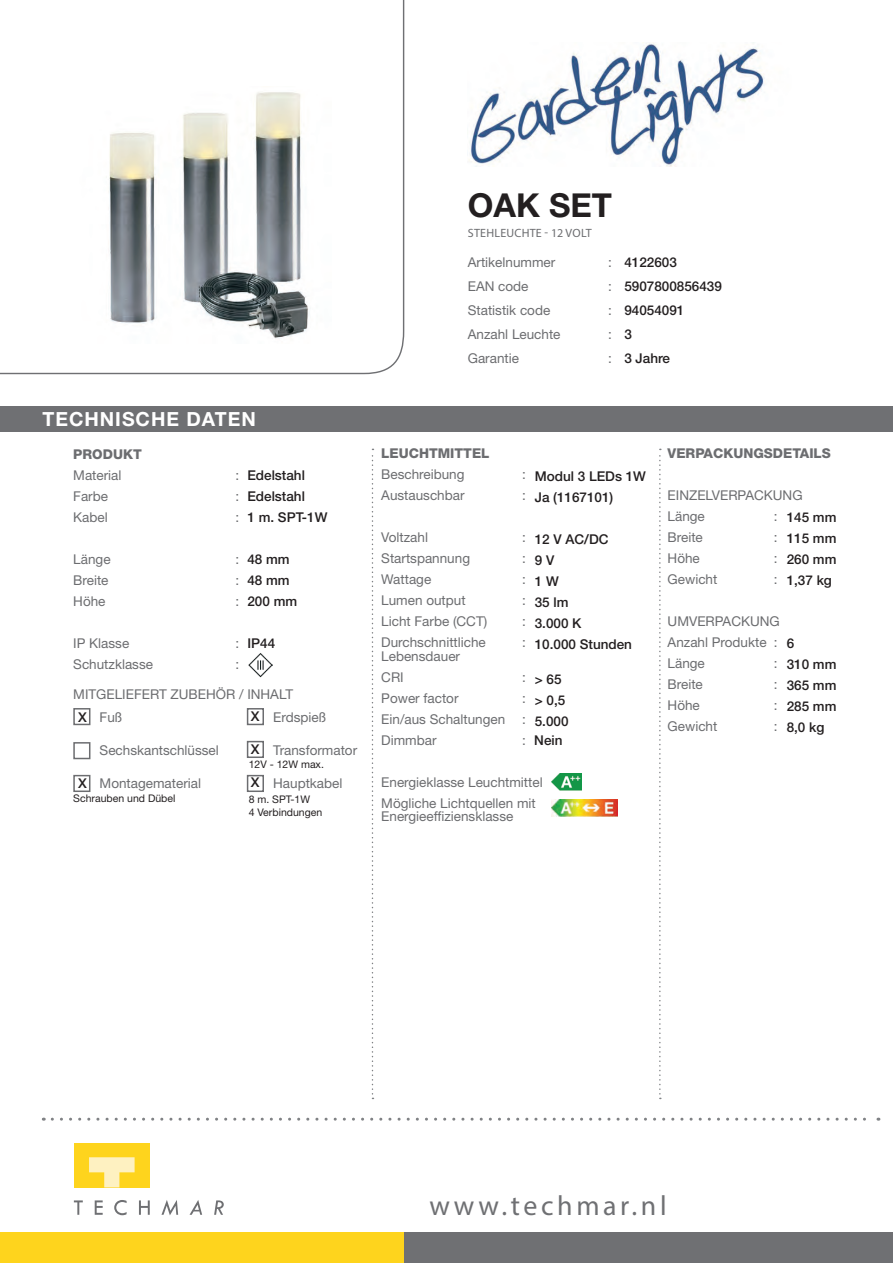
<style>
.page{position:relative;width:893px;height:1263px;background:#fff}
.page>*{position:absolute;margin:0;border:0;box-sizing:border-box;transform-origin:0 0}
.t1{font:700 33px "Helvetica Neue LT Std";color:#231f20}
.t2{font:27.9px "Myriad Pro";letter-spacing:.13em;color:#6f7073}
.t3{font:700 19.5px "Helvetica Neue LT Std";letter-spacing:.05em;color:#fff}
.t4{font:13.5px/21px "Helvetica Neue LT Std";color:#6c6d70}
.t5{font:500 13.5px/21px "Helvetica Neue LT Std";color:#231f20}
.t6{font:800 13.5px "Helvetica Neue LT Std";color:#6c6d70}
.t7{font:12px "Myriad Pro";letter-spacing:.02em;color:#6c6d70}
.t8{font:10.5px/12.6px "Helvetica Neue LT Std";color:#231f20}
</style>
<div class="page">
<svg style="left:0;top:0;width:405px;height:375px"></svg>
<div style="left:0;top:406px;width:893px;height:26px;background:#6f7073"></div>
<svg style="left:52px;top:1118px;width:827px;height:3px"></svg>
<svg style="left:372px;top:449px;width:1px;height:650px"></svg>
<svg style="left:659px;top:449px;width:2px;height:650px"></svg>
<div style="left:404px;top:1232px;width:489px;height:31px;background:#6f7073"></div>
<div style="left:0;top:1232px;width:404px;height:31px;background:#fed41d"></div>
<svg style="left:74px;top:1200px;width:9px;height:15px"></svg>
<svg style="left:95px;top:1200px;width:8px;height:15px"></svg>
<svg style="left:139px;top:1200px;width:11px;height:15px"></svg>
<svg style="left:190px;top:1200px;width:12px;height:15px"></svg>
<svg style="left:214px;top:1200px;width:10px;height:15px"></svg>
<svg style="left:114px;top:1200px;width:13px;height:15px"></svg>
<svg style="left:161px;top:1200px;width:17px;height:15px"></svg>
<div style="left:74px;top:1143px;width:76px;height:44px;background:#fed41d"></div>
<svg style="left:89px;top:1157px;width:46px;height:30px"></svg>
<img style="left:74px;top:86px;width:257px;height:257px">
<div style="left:73px;top:708px;width:17px;height:17px;border:2px solid #6c6d70"></div>
<div style="left:73px;top:742px;width:17px;height:17px;border:2px solid #6c6d70"></div>
<div style="left:73px;top:775px;width:17px;height:17px;border:2px solid #6c6d70"></div>
<div style="left:247px;top:708px;width:17px;height:17px;border:2px solid #6c6d70"></div>
<div style="left:247px;top:741px;width:17px;height:17px;border:2px solid #6c6d70"></div>
<div style="left:247px;top:775px;width:17px;height:17px;border:2px solid #6c6d70"></div>
<img style="left:248px;top:653px;width:25px;height:24px">
<img style="left:551px;top:774px;width:30px;height:17px">
<img style="left:551px;top:800px;width:66px;height:17px">
<img style="left:469px;top:43px;width:296px;height:124px">
<h3 class="t3" style="left:43px;top:407px;width:215px">TECHNISCHE DATEN</h3>
<p class="t6" style="left:73px;top:446px;width:70px">PRODUKT</p>
<p class="t4" style="left:73px;top:464px;width:50px">Material</p>
<p class="t4" style="left:235px;top:464px;width:5px">:</p>
<p class="t4" style="left:73px;top:485px;width:36px">Farbe</p>
<p class="t4" style="left:235px;top:485px;width:5px">:</p>
<p class="t4" style="left:73px;top:506px;width:36px">Kabel</p>
<p class="t4" style="left:235px;top:506px;width:5px">:</p>
<p class="t4" style="left:73px;top:548px;width:39px">Länge</p>
<p class="t4" style="left:235px;top:548px;width:5px">:</p>
<p class="t4" style="left:73px;top:569px;width:37px">Breite</p>
<p class="t4" style="left:235px;top:569px;width:5px">:</p>
<p class="t4" style="left:73px;top:590px;width:34px">Höhe</p>
<p class="t4" style="left:235px;top:590px;width:5px">:</p>
<p class="t4" style="left:73px;top:632px;width:57px">IP Klasse</p>
<p class="t4" style="left:235px;top:632px;width:5px">:</p>
<p class="t4" style="left:73px;top:653px;width:81px">Schutzklasse</p>
<p class="t4" style="left:235px;top:653px;width:5px">:</p>
<p class="t4" style="left:73px;top:683px;width:221px">MITGELIEFERT ZUBEHÖR / INHALT</p>
<p class="t5" style="left:247px;top:465px;width:82px">Edelstahl<br>Edelstahl<br>1 m. SPT-1W</p>
<p class="t5" style="left:247px;top:549px;width:51px">48 mm<br>48 mm<br>200 mm</p>
<p class="t5" style="left:247px;top:633px;width:29px">IP44</p>
<p class="t5" style="left:78px;top:706px;width:10px">X</p>
<p class="t5" style="left:78px;top:772px;width:10px">X</p>
<p class="t4" style="left:100px;top:707px;width:24px">Fuß</p>
<p class="t4" style="left:100px;top:740px;width:121px">Sechskantschlüssel</p>
<p class="t4" style="left:100px;top:773px;width:103px">Montagematerial</p>
<p class="t8" style="left:73px;top:792px;width:104px">Schrauben und Dübel</p>
<p class="t5" style="left:251px;top:706px;width:10px">X</p>
<p class="t5" style="left:251px;top:739px;width:10px">X</p>
<p class="t5" style="left:251px;top:772px;width:10px">X</p>
<p class="t4" style="left:273px;top:707px;width:55px">Erdspieß</p>
<p class="t4" style="left:273px;top:740px;width:86px">Transformator</p>
<p class="t4" style="left:273px;top:773px;width:71px">Hauptkabel</p>
<p class="t8" style="left:249px;top:757px;width:77px">12V - 12W max.</p>
<p class="t8" style="left:249px;top:793px;width:75px">8 m. SPT-1W<br>4 Verbindungen</p>
<h1 class="t1" style="left:468px;top:185px;width:146px">OAK SET</h1>
<p class="t7" style="left:468px;top:225px;width:125px">STEHLEUCHTE - 12 VOLT</p>
<p class="t4" style="left:468px;top:252px;width:89px">Artikelnummer</p>
<p class="t4" style="left:608px;top:252px;width:5px">:</p>
<p class="t4" style="left:468px;top:276px;width:62px">EAN code</p>
<p class="t4" style="left:608px;top:276px;width:5px">:</p>
<p class="t4" style="left:468px;top:300px;width:84px">Statistik code</p>
<p class="t4" style="left:608px;top:300px;width:5px">:</p>
<p class="t4" style="left:468px;top:324px;width:94px">Anzahl Leuchte</p>
<p class="t4" style="left:608px;top:324px;width:5px">:</p>
<p class="t4" style="left:468px;top:348px;width:53px">Garantie</p>
<p class="t4" style="left:608px;top:348px;width:5px">:</p>
<p class="t5" style="left:624px;top:250px;width:99px;line-height:24px">4122603<br>5907800856439<br>94054091<br>3<br>3 Jahre</p>
<p class="t6" style="left:381px;top:445px;width:110px">LEUCHTMITTEL</p>
<p class="t4" style="left:381px;top:464px;width:85px">Beschreibung</p>
<p class="t4" style="left:522px;top:464px;width:5px">:</p>
<p class="t4" style="left:381px;top:485px;width:85px">Austauschbar</p>
<p class="t4" style="left:522px;top:485px;width:5px">:</p>
<p class="t4" style="left:381px;top:527px;width:48px">Voltzahl</p>
<p class="t4" style="left:522px;top:527px;width:5px">:</p>
<p class="t4" style="left:381px;top:548px;width:90px">Startspannung</p>
<p class="t4" style="left:522px;top:548px;width:5px">:</p>
<p class="t4" style="left:381px;top:569px;width:52px">Wattage</p>
<p class="t4" style="left:522px;top:569px;width:5px">:</p>
<p class="t4" style="left:381px;top:590px;width:86px">Lumen output</p>
<p class="t4" style="left:522px;top:590px;width:5px">:</p>
<p class="t4" style="left:381px;top:611px;width:108px">Licht Farbe (CCT)</p>
<p class="t4" style="left:522px;top:611px;width:5px">:</p>
<p class="t4" style="left:381px;top:632px;width:106px">Durchschnittliche</p>
<p class="t4" style="left:522px;top:632px;width:5px">:</p>
<p class="t4" style="left:381px;top:645px;width:80px">Lebensdauer<br>CRI</p>
<p class="t5" style="left:535px;top:465px;width:113px">Modul 3 LEDs 1W<br>Ja (1167101)</p>
<p class="t5" style="left:535px;top:528px;width:99px">12 V AC/DC<br>9 V<br>1 W<br>35 lm<br>3.000 K<br>10.000 Stunden</p>
<p class="t5" style="left:535px;top:668px;width:35px">&gt; 65 &gt; 0,5<br>5.000</p>
<p class="t4" style="left:522px;top:666px;width:5px">:</p>
<p class="t4" style="left:381px;top:687px;width:79px">Power factor</p>
<p class="t4" style="left:522px;top:687px;width:5px">:</p>
<p class="t4" style="left:381px;top:708px;width:126px">Ein/aus Schaltungen</p>
<p class="t4" style="left:522px;top:708px;width:5px">:</p>
<p class="t4" style="left:381px;top:729px;width:57px">Dimmbar</p>
<p class="t4" style="left:522px;top:729px;width:5px">:</p>
<p class="t4" style="left:381px;top:771px;width:163px">Energieklasse Leuchtmittel<br>Mögliche Lichtquellen mit</p>
<p class="t4" style="left:381px;top:806px;width:134px">Energieeffiziensklasse</p>
<p class="t5" style="left:534px;top:729px;width:30px">Nein</p>
<p class="t6" style="left:668px;top:445px;width:165px">VERPACKUNGSDETAILS</p>
<p class="t4" style="left:668px;top:485px;width:136px">EINZELVERPACKUNG<br>Länge</p>
<p class="t5" style="left:787px;top:507px;width:51px;text-align:justify">145 mm 115 mm 260 mm 1,37 kg</p>
<p class="t4" style="left:774px;top:506px;width:5px">:</p>
<p class="t4" style="left:668px;top:527px;width:37px">Breite</p>
<p class="t4" style="left:774px;top:527px;width:5px">:</p>
<p class="t4" style="left:668px;top:548px;width:34px">Höhe</p>
<p class="t4" style="left:774px;top:548px;width:5px">:</p>
<p class="t4" style="left:668px;top:569px;width:51px">Gewicht</p>
<p class="t4" style="left:774px;top:569px;width:5px">:</p>
<p class="t4" style="left:668px;top:611px;width:114px">UMVERPACKUNG<br>Anzahl Produkte :<br>Länge</p>
<p class="t5" style="left:787px;top:633px;width:51px">6<br>310 mm<br>365 mm<br>285 mm<br>8,0 kg</p>
<p class="t4" style="left:774px;top:653px;width:5px">:</p>
<p class="t4" style="left:668px;top:674px;width:37px">Breite</p>
<p class="t4" style="left:774px;top:674px;width:5px">:</p>
<p class="t4" style="left:668px;top:695px;width:34px">Höhe</p>
<p class="t4" style="left:774px;top:695px;width:5px">:</p>
<p class="t4" style="left:668px;top:716px;width:51px">Gewicht</p>
<p class="t4" style="left:774px;top:716px;width:5px">:</p>
<h2 class="t2" style="left:429px;top:1188px;width:239px">www.techmar.nl</h2>
</div>
